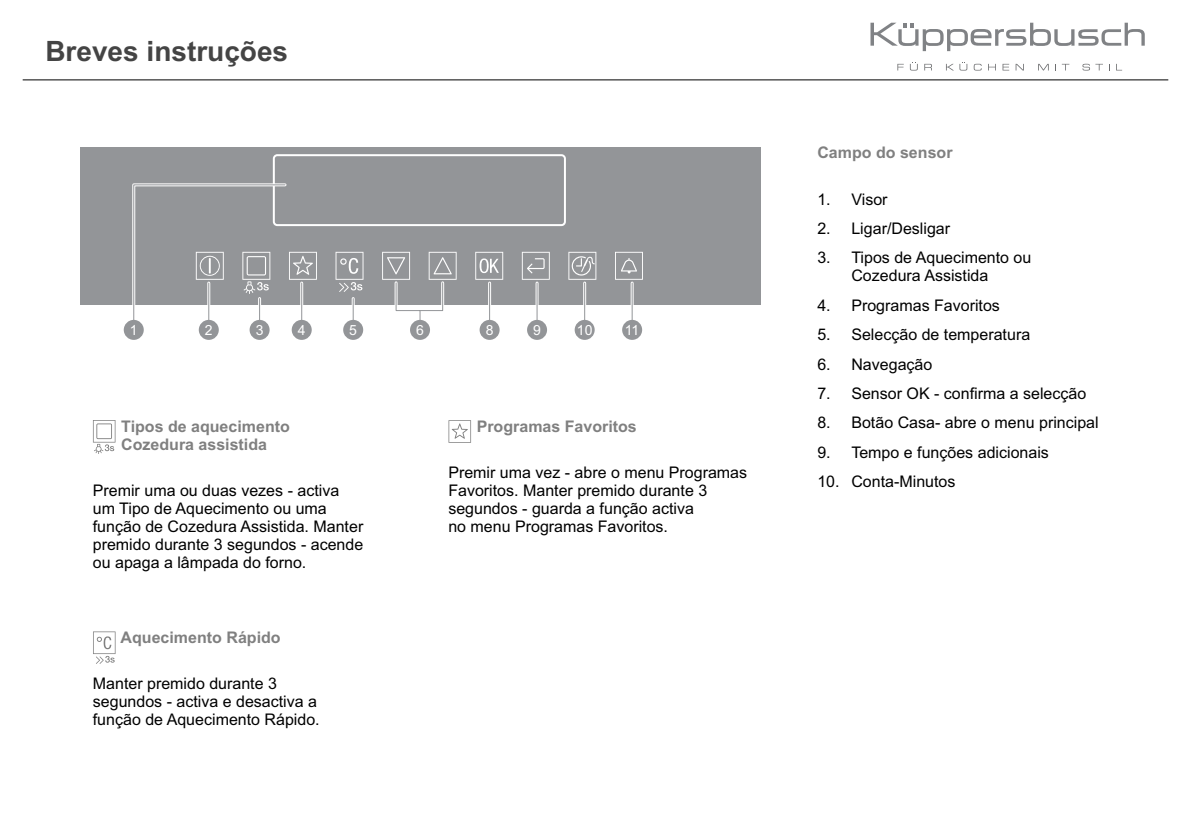
<style>
.page{position:relative;width:1191px;height:840px;background:#fff}
.page>*{position:absolute;margin:0;border:0;box-sizing:border-box;transform-origin:0 0}
.t1{font:700 28px "Arial";color:#444}
.t2{font:16px/18px "Arial";color:#000}
.t3{font:700 16px/18px "Arial";color:#808080}
.t4{font:14px "Arial";color:#fff}
</style>
<div class="page">
<svg style="left:870px;top:23px;width:274px;height:28px"></svg>
<svg style="left:897px;top:64px;width:6px;height:6px"></svg>
<svg style="left:924px;top:64px;width:8px;height:6px"></svg>
<svg style="left:973px;top:64px;width:8px;height:6px"></svg>
<svg style="left:988px;top:64px;width:8px;height:6px"></svg>
<svg style="left:1002px;top:64px;width:7px;height:6px"></svg>
<svg style="left:1015px;top:64px;width:9px;height:6px"></svg>
<svg style="left:1038px;top:64px;width:10px;height:6px"></svg>
<svg style="left:1055px;top:64px;width:14px;height:6px"></svg>
<svg style="left:1082px;top:64px;width:21px;height:6px"></svg>
<svg style="left:910px;top:62px;width:7px;height:8px"></svg>
<svg style="left:946px;top:62px;width:21px;height:8px"></svg>
<hr style="left:23px;top:79px;width:1145px;height:1px;background:#000">
<div style="left:80px;top:147px;width:680px;height:157px;background:#939598"></div>
<div style="left:273px;top:154px;width:293px;height:72px;border:2px solid #fff;border-radius:3px"></div>
<svg style="left:615px;top:252px;width:28px;height:27px"></svg>
<svg style="left:568px;top:252px;width:28px;height:27px"></svg>
<svg style="left:522px;top:252px;width:28px;height:27px"></svg>
<svg style="left:475px;top:252px;width:28px;height:27px"></svg>
<svg style="left:335px;top:252px;width:28px;height:40px"></svg>
<hr style="left:630px;top:283px;width:3px;height:37px;background:#fff">
<hr style="left:631px;top:283px;width:1px;height:37px;background:#939598">
<hr style="left:583px;top:283px;width:3px;height:37px;background:#fff">
<hr style="left:584px;top:283px;width:1px;height:37px;background:#939598">
<hr style="left:535px;top:283px;width:3px;height:37px;background:#fff">
<hr style="left:536px;top:283px;width:1px;height:37px;background:#939598">
<hr style="left:488px;top:283px;width:3px;height:37px;background:#fff">
<hr style="left:489px;top:283px;width:1px;height:37px;background:#939598">
<svg style="left:382px;top:252px;width:74px;height:70px"></svg>
<hr style="left:352px;top:298px;width:3px;height:22px;background:#fff">
<svg style="left:353px;top:298px;width:1px;height:22px"></svg>
<svg style="left:131px;top:182px;width:186px;height:141px"></svg>
<div style="left:124px;top:320px;width:20px;height:20px;background:#939598;border-radius:50%"></div>
<div style="left:199px;top:320px;width:20px;height:20px;background:#939598;border-radius:50%"></div>
<div style="left:249px;top:320px;width:20px;height:20px;background:#939598;border-radius:50%"></div>
<div style="left:292px;top:320px;width:20px;height:20px;background:#939598;border-radius:50%"></div>
<div style="left:343px;top:320px;width:20px;height:20px;background:#939598;border-radius:50%"></div>
<div style="left:410px;top:320px;width:20px;height:20px;background:#939598;border-radius:50%"></div>
<div style="left:479px;top:320px;width:20px;height:20px;background:#939598;border-radius:50%"></div>
<div style="left:527px;top:320px;width:20px;height:20px;background:#939598;border-radius:50%"></div>
<div style="left:574px;top:320px;width:20px;height:20px;background:#939598;border-radius:50%"></div>
<div style="left:622px;top:320px;width:20px;height:20px;background:#939598;border-radius:50%"></div>
<svg style="left:93px;top:420px;width:22px;height:34px"></svg>
<svg style="left:93px;top:631px;width:23px;height:32px"></svg>
<svg style="left:448px;top:420px;width:23px;height:22px"></svg>
<h1 class="t1" style="left:45px;top:41px;width:244px">Breves instruções</h1>
<p class="t4" style="left:130px;top:325px;width:9px">1</p>
<p class="t4" style="left:205px;top:325px;width:9px">2</p>
<p class="t4" style="left:256px;top:325px;width:9px">3</p>
<p class="t4" style="left:298px;top:325px;width:9px">4</p>
<p class="t4" style="left:349px;top:325px;width:9px">5</p>
<p class="t4" style="left:416px;top:325px;width:9px">6</p>
<p class="t4" style="left:486px;top:325px;width:9px">8</p>
<p class="t4" style="left:533px;top:325px;width:9px">9</p>
<p class="t4" style="left:577px;top:325px;width:17px">10</p>
<p class="t4" style="left:625px;top:325px;width:16px">11</p>
<p class="t3" style="left:121px;top:418px;width:170px">Tipos de aquecimento<br>Cozedura assistida</p>
<p class="t2" style="left:93px;top:482px;width:272px">Premir uma ou duas vezes - activa um Tipo de Aquecimento ou uma função de Cozedura Assistida. Manter premido durante 3 segundos - acende ou apaga a lâmpada do forno.</p>
<p class="t3" style="left:121px;top:629px;width:162px">Aquecimento Rápido</p>
<p class="t2" style="left:93px;top:676px;width:228px">Manter premido durante 3 segundos - activa e desactiva a função de Aquecimento Rápido.</p>
<p class="t3" style="left:477px;top:418px;width:162px">Programas Favoritos</p>
<p class="t2" style="left:448px;top:464px;width:300px">Premir uma vez - abre o menu Programas Favoritos. Manter premido durante 3 segundos - guarda a função activa<br>no menu Programas Favoritos.</p>
<p class="t3" style="left:817px;top:145px;width:137px">Campo do sensor</p>
<p class="t2" style="left:817px;top:191px;width:72px">1. Visor</p>
<p class="t2" style="left:817px;top:221px;width:134px">2. Ligar/Desligar</p>
<p class="t2" style="left:817px;top:250px;width:215px;text-align:center">3. Tipos de Aquecimento ou<br>Cozedura Assistida</p>
<p class="t2" style="left:817px;top:297px;width:184px">4. Programas Favoritos</p>
<p class="t2" style="left:817px;top:327px;width:214px">5. Selecção de temperatura</p>
<p class="t2" style="left:817px;top:356px;width:116px">6. Navegação</p>
<p class="t2" style="left:817px;top:385px;width:270px">7. Sensor OK - confirma a selecção</p>
<p class="t2" style="left:817px;top:415px;width:283px">8. Botão Casa- abre o menu principal</p>
<p class="t2" style="left:817px;top:444px;width:233px">9. Tempo e funções adicionais</p>
<p class="t2" style="left:817px;top:473px;width:140px">10. Conta-Minutos</p>
</div>
